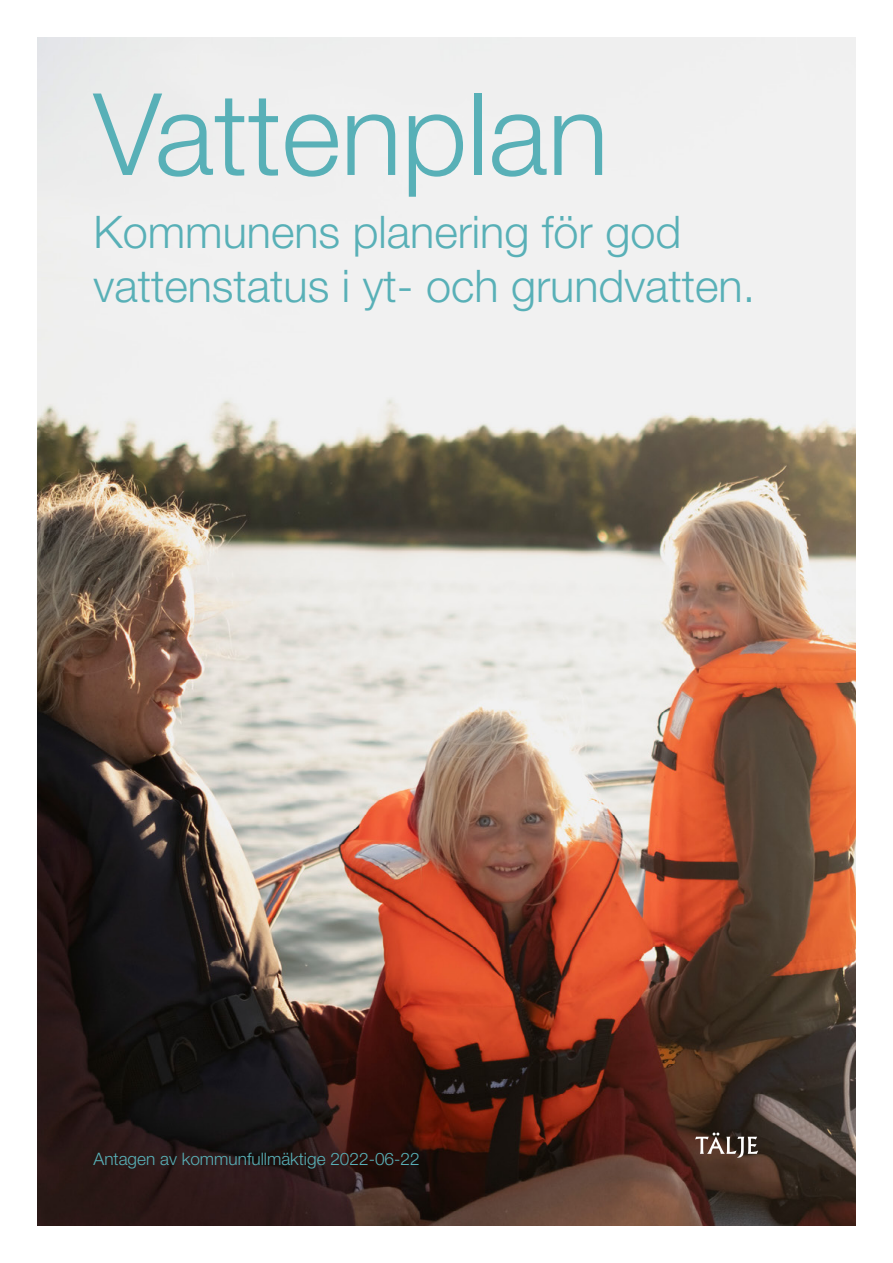
<style>
.page{position:relative;width:893px;height:1263px;background:#fff}
.page>*{position:absolute;margin:0;border:0;box-sizing:border-box;transform-origin:0 0}
.t1{font:300 114px "Helvetica Neue LT Std";color:#58b0b7}
.t2{font:300 45px/54px "Helvetica Neue LT Std";color:#58b0b7}
.t3{font:300 17.25px "Helvetica Neue LT Std";color:#58b0b7}
</style>
<div class="page">
<img style="left:37px;top:37px;width:819px;height:1189px">
<svg style="left:631px;top:1132px;width:127px;height:49px;background:#5a3a31"></svg>
<p class="t1" style="left:94px;top:65px;width:517px">Vattenplan</p>
<p class="t2" style="left:94px;top:204px;width:663px">Kommunens planering för god vattenstatus i yt- och grundvatten.</p>
<p class="t3" style="left:94px;top:1149px;width:328px">Antagen av kommunfullmäktige 2022-06-22</p>
</div>
